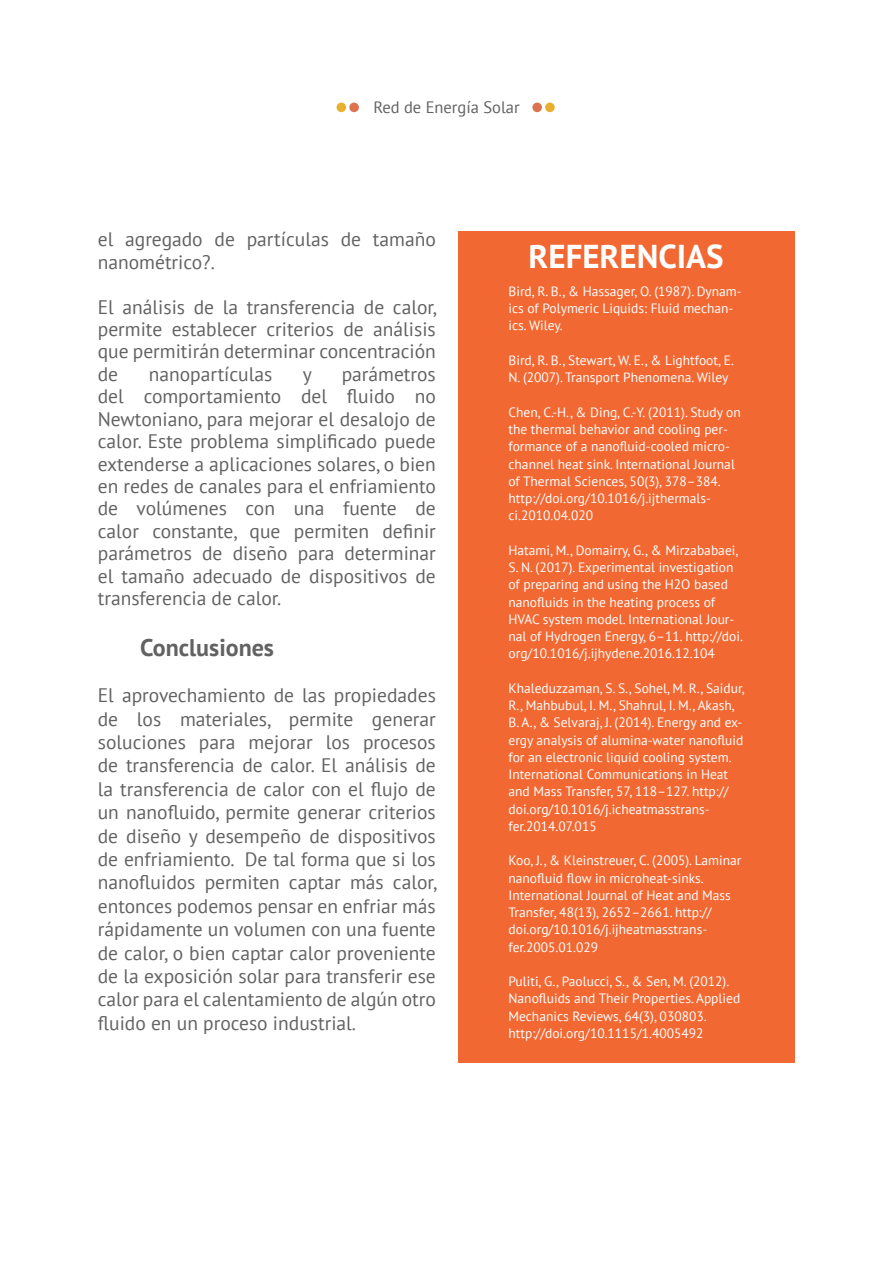
<style>
.page{position:relative;width:893px;height:1263px;background:#fff}
.page>*{position:absolute;margin:0;border:0;box-sizing:border-box;transform-origin:0 0}
.t1{font:700 33px "PT Sans";color:#fff}
.t2{font:700 24px "PT Sans";color:#636262}
.t3{font:19.5px/23.4px "PT Sans";color:#636262;text-align:justify}
.t4{font:16.5px "PT Sans";color:#636262}
.t5{font:13.5px/17.2px "PT Sans";color:#fff}
</style>
<div class="page">
<div style="left:337px;top:103px;width:9px;height:9px;background:#e9b030;border-radius:50%"></div>
<div style="left:545px;top:103px;width:10px;height:9px;background:#e9b030;border-radius:50%"></div>
<div style="left:349px;top:103px;width:10px;height:9px;background:#dc734e;border-radius:50%"></div>
<div style="left:532px;top:103px;width:10px;height:9px;background:#dc734e;border-radius:50%"></div>
<div style="left:459px;top:231px;width:336px;height:832px;background:#f26832"></div>
<p class="t4" style="left:373px;top:96px;width:148px">Red de Energía Solar</p>
<p class="t3" style="left:98px;top:227px;width:339px">el agregado de partículas de tamaño</p>
<p class="t3" style="left:98px;top:250px;width:119px">nanométrico?.</p>
<p class="t3" style="left:98px;top:295px;width:341px;line-height:22.5px">El análisis de la transferencia de calor, permite establecer criterios de análisis que permitirán determinar concentración de</p>
<p class="t3" style="left:98px;top:362px;width:340px;line-height:22.4px;text-indent:244px">parámetros del comportamiento del fluido no Newtoniano, para mejorar el desalojo de calor. Este problema simplificado puede extenderse a aplicaciones solares, o bien en redes de canales para el enfriamiento de volúmenes con una fuente de calor constante, que permiten definir parámetros de diseño para determinar el tamaño adecuado de dispositivos de transferencia de calor.</p>
<p class="t2" style="left:140px;top:632px;width:135px">Conclusiones</p>
<p class="t3" style="left:98px;top:683px;width:341px">El aprovechamiento de las propiedades de los materiales, permite generar soluciones para mejorar los procesos de transferencia de calor. El análisis de la transferencia de calor con el flujo de un nanofluido, permite generar criterios de diseño y desempeño de dispositivos de enfriamiento. De tal forma que si los nanofluidos permiten captar más calor, entonces podemos pensar en enfriar más rápidamente un volumen con una fuente de calor, o bien captar calor proveniente de la exposición solar para transferir ese calor para el calentamiento de algún otro fluido en un proceso industrial.</p>
<p class="t3" style="left:149px;top:362px;width:125px">nanopartículas</p>
<p class="t3" style="left:303px;top:362px;width:11px">y</p>
<p class="t1" style="left:529px;top:234px;width:197px">REFERENCIAS</p>
<p class="t5" style="left:508px;top:282px;width:235px">Bird, R. B., &amp; Hassager, O. (1987). Dynam&shy;ics of Polymeric Liquids: Fluid mechan&shy;ics. Wiley.</p>
<p class="t5" style="left:508px;top:351px;width:227px">Bird, R. B., Stewart, W. E., &amp; Lightfoot, E.<br>N. (2007). Transport Phenomena. Wiley</p>
<p class="t5" style="left:508px;top:403px;width:234px">Chen, C.-H., &amp; Ding, C.-Y. (2011). Study on the thermal behavior and cooling per&shy;formance of a nanofluid-cooled micro&shy;channel heat sink. International Journal of Thermal Sciences, 50(3), 378–384. http://doi.org/10.1016/j.ijthermals&shy;ci.2010.04.020</p>
<p class="t5" style="left:508px;top:541px;width:236px">Hatami, M., Domairry, G., &amp; Mirzababaei, S. N. (2017). Experimental investigation of preparing and using the H2O based nanofluids in the heating process of HVAC system model. International Jour&shy;nal of Hydrogen Energy, 6–11. http://doi. org/10.1016/j.ijhydene.2016.12.104</p>
<p class="t5" style="left:508px;top:679px;width:238px">Khaleduzzaman, S. S., Sohel, M. R., Saidur, R., Mahbubul, I. M., Shahrul, I. M., Akash, B. A., &amp; Selvaraj, J. (2014). Energy and ex&shy;ergy analysis of alumina-water nanofluid for an electronic liquid cooling system.<br>International Communications in Heat and Mass Transfer, 57, 118–127. http:// doi.org/10.1016/j.icheatmasstrans&shy;fer.2014.07.015</p>
<p class="t5" style="left:508px;top:852px;width:234px">Koo, J., &amp; Kleinstreuer, C. (2005). Laminar nanofluid flow in microheat-sinks.<br>International Journal of Heat and Mass Transfer, 48(13), 2652–2661. http:// doi.org/10.1016/j.ijheatmasstrans&shy;fer.2005.01.029</p>
<p class="t5" style="left:508px;top:972px;width:233px">Puliti, G., Paolucci, S., &amp; Sen, M. (2012).<br>Nanofluids and Their Properties. Applied Mechanics Reviews, 64(3), 030803. http://doi.org/10.1115/1.4005492</p>
</div>
